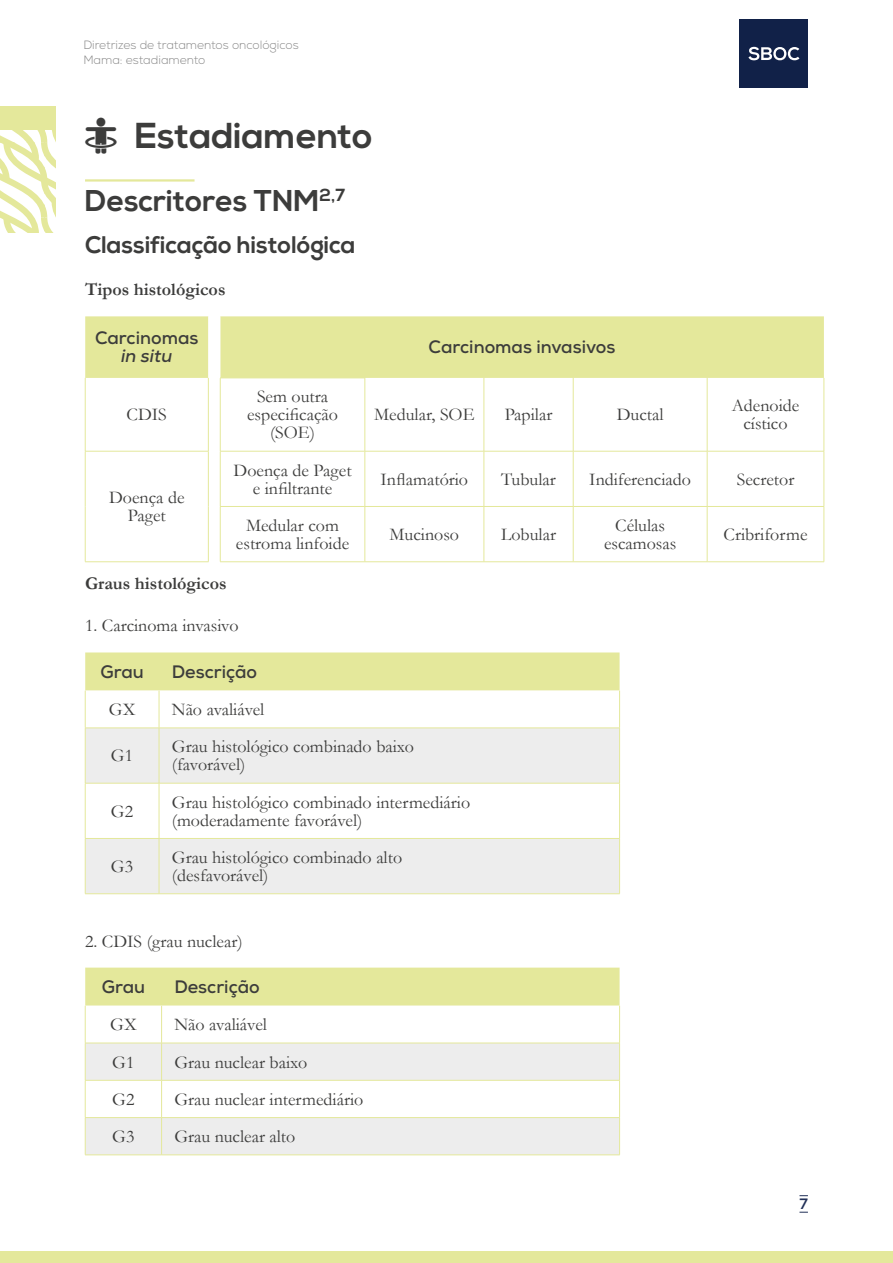
<style>
.page{position:relative;width:893px;height:1263px;background:#fff}
.page>*{position:absolute;margin:0;border:0;box-sizing:border-box;transform-origin:0 0}
.t1{font:700 36px "Nexa";color:#3c3c3b}
.t2{font:700 30px "Nexa";color:#3c3c3b}
.t3{font:700 24px "Nexa";color:#3c3c3b}
.t4{font:18px/18px "Garamond";color:#3c3c3b;text-align:center}
.t5{font:700 18px "Nexa";color:#3c3c3b}
.t6{font:700 18px "Garamond";color:#3c3c3b}
.t7{font:italic 700 18px "Nexa";color:#3c3c3b}
.t8{font:700 15px "Nexa";color:#213058}
.t9{font:300 12px/15px "Nexa";color:#878787}
</style>
<div class="page">
<div style="left:739px;top:19px;width:69px;height:69px;background:#112148"></div>
<svg style="left:748px;top:47px;width:51px;height:13px"></svg>
<div style="left:0;top:1251px;width:893px;height:12px;background:#e4e89b"></div>
<hr style="left:85px;top:179px;width:110px;height:3px;background:#e4e89b">
<div style="left:85px;top:316px;width:739px;height:62px;background:#e4e89b"></div>
<svg style="left:208px;top:316px;width:12px;height:246px"></svg>
<hr style="left:484px;top:378px;width:1px;height:73px;background:#e4e89b">
<hr style="left:573px;top:378px;width:1px;height:73px;background:#e4e89b">
<hr style="left:707px;top:378px;width:1px;height:73px;background:#e4e89b">
<hr style="left:220px;top:451px;width:145px;height:1px;background:#e4e89b">
<hr style="left:365px;top:451px;width:119px;height:1px;background:#e4e89b">
<hr style="left:484px;top:451px;width:89px;height:1px;background:#e4e89b">
<hr style="left:484px;top:451px;width:1px;height:55px;background:#e4e89b">
<hr style="left:573px;top:451px;width:134px;height:1px;background:#e4e89b">
<hr style="left:573px;top:451px;width:1px;height:55px;background:#e4e89b">
<hr style="left:707px;top:451px;width:117px;height:1px;background:#e4e89b">
<hr style="left:707px;top:451px;width:1px;height:55px;background:#e4e89b">
<hr style="left:220px;top:506px;width:145px;height:1px;background:#e4e89b">
<hr style="left:365px;top:506px;width:119px;height:1px;background:#e4e89b">
<hr style="left:484px;top:506px;width:89px;height:1px;background:#e4e89b">
<hr style="left:484px;top:507px;width:1px;height:55px;background:#e4e89b">
<hr style="left:573px;top:506px;width:134px;height:1px;background:#e4e89b">
<hr style="left:573px;top:507px;width:1px;height:55px;background:#e4e89b">
<hr style="left:707px;top:506px;width:117px;height:1px;background:#e4e89b">
<hr style="left:707px;top:507px;width:1px;height:55px;background:#e4e89b">
<hr style="left:824px;top:378px;width:1px;height:73px;background:#e4e89b">
<hr style="left:824px;top:451px;width:1px;height:55px;background:#e4e89b">
<hr style="left:824px;top:507px;width:1px;height:55px;background:#e4e89b">
<hr style="left:365px;top:561px;width:119px;height:1px;background:#e4e89b">
<hr style="left:484px;top:561px;width:89px;height:1px;background:#e4e89b">
<hr style="left:573px;top:561px;width:134px;height:1px;background:#e4e89b">
<hr style="left:707px;top:561px;width:117px;height:1px;background:#e4e89b">
<hr style="left:85px;top:451px;width:124px;height:1px;background:#e4e89b">
<hr style="left:85px;top:378px;width:1px;height:73px;background:#e4e89b">
<hr style="left:208px;top:378px;width:1px;height:73px;background:#e4e89b">
<hr style="left:85px;top:451px;width:1px;height:55px;background:#e4e89b">
<hr style="left:208px;top:451px;width:1px;height:55px;background:#e4e89b">
<hr style="left:85px;top:506px;width:1px;height:56px;background:#e4e89b">
<hr style="left:208px;top:506px;width:1px;height:56px;background:#e4e89b">
<hr style="left:85px;top:561px;width:124px;height:1px;background:#e4e89b">
<hr style="left:220px;top:378px;width:145px;height:1px;background:#e4e89b">
<hr style="left:220px;top:378px;width:1px;height:73px;background:#e4e89b">
<hr style="left:365px;top:378px;width:1px;height:73px;background:#e4e89b">
<hr style="left:220px;top:451px;width:1px;height:55px;background:#e4e89b">
<hr style="left:365px;top:451px;width:1px;height:55px;background:#e4e89b">
<hr style="left:220px;top:507px;width:1px;height:55px;background:#e4e89b">
<hr style="left:365px;top:507px;width:1px;height:55px;background:#e4e89b">
<hr style="left:220px;top:561px;width:145px;height:1px;background:#e4e89b">
<div style="left:85px;top:652px;width:535px;height:39px;background:#e4e89b"></div>
<svg style="left:86px;top:691px;width:533px;height:37px"></svg>
<svg style="left:86px;top:729px;width:533px;height:164px;fill:#ededed"></svg>
<hr style="left:159px;top:691px;width:1px;height:37px;background:#e4e89b">
<hr style="left:85px;top:728px;width:74px;height:1px;background:#e4e89b">
<hr style="left:159px;top:728px;width:461px;height:1px;background:#e4e89b">
<hr style="left:159px;top:728px;width:1px;height:55px;background:#e4e89b">
<hr style="left:85px;top:783px;width:74px;height:1px;background:#e4e89b">
<hr style="left:159px;top:783px;width:461px;height:1px;background:#e4e89b">
<hr style="left:159px;top:783px;width:1px;height:55px;background:#e4e89b">
<hr style="left:85px;top:838px;width:74px;height:1px;background:#e4e89b">
<hr style="left:159px;top:838px;width:461px;height:1px;background:#e4e89b">
<hr style="left:159px;top:839px;width:1px;height:54px;background:#e4e89b">
<hr style="left:85px;top:691px;width:1px;height:37px;background:#e4e89b">
<hr style="left:619px;top:691px;width:1px;height:37px;background:#e4e89b">
<hr style="left:85px;top:728px;width:1px;height:55px;background:#e4e89b">
<hr style="left:619px;top:728px;width:1px;height:55px;background:#e4e89b">
<hr style="left:85px;top:783px;width:1px;height:55px;background:#e4e89b">
<hr style="left:619px;top:783px;width:1px;height:55px;background:#e4e89b">
<hr style="left:85px;top:839px;width:1px;height:54px;background:#e4e89b">
<hr style="left:619px;top:839px;width:1px;height:54px;background:#e4e89b">
<hr style="left:85px;top:893px;width:74px;height:1px;background:#e4e89b">
<hr style="left:159px;top:893px;width:461px;height:1px;background:#e4e89b">
<div style="left:85px;top:967px;width:535px;height:39px;background:#e4e89b"></div>
<svg style="left:86px;top:1042px;width:533px;height:1px"></svg>
<svg style="left:86px;top:1044px;width:533px;height:110px;fill:#ededed"></svg>
<hr style="left:161px;top:1006px;width:1px;height:37px;background:#e4e89b">
<hr style="left:85px;top:1043px;width:77px;height:1px;background:#e4e89b">
<hr style="left:162px;top:1043px;width:458px;height:1px;background:#e4e89b">
<hr style="left:161px;top:1043px;width:1px;height:37px;background:#e4e89b">
<hr style="left:85px;top:1080px;width:77px;height:1px;background:#e4e89b">
<hr style="left:162px;top:1080px;width:458px;height:1px;background:#e4e89b">
<hr style="left:161px;top:1080px;width:1px;height:37px;background:#e4e89b">
<hr style="left:85px;top:1117px;width:77px;height:1px;background:#e4e89b">
<hr style="left:162px;top:1117px;width:458px;height:1px;background:#e4e89b">
<hr style="left:161px;top:1118px;width:1px;height:37px;background:#e4e89b">
<hr style="left:85px;top:1006px;width:1px;height:37px;background:#e4e89b">
<hr style="left:619px;top:1006px;width:1px;height:37px;background:#e4e89b">
<hr style="left:85px;top:1043px;width:1px;height:37px;background:#e4e89b">
<hr style="left:619px;top:1043px;width:1px;height:37px;background:#e4e89b">
<hr style="left:85px;top:1080px;width:1px;height:37px;background:#e4e89b">
<hr style="left:619px;top:1080px;width:1px;height:37px;background:#e4e89b">
<hr style="left:85px;top:1118px;width:1px;height:37px;background:#e4e89b">
<hr style="left:619px;top:1118px;width:1px;height:37px;background:#e4e89b">
<hr style="left:85px;top:1154px;width:77px;height:1px;background:#e4e89b">
<hr style="left:162px;top:1154px;width:458px;height:1px;background:#e4e89b">
<svg style="left:0;top:130px;width:55px;height:102px"></svg>
<div style="left:0;top:106px;width:55px;height:24px;background:#e4e89b"></div>
<p class="t9" style="left:83px;top:38px;width:217px">Diretrizes de tratamentos oncológicos<br>Mama: estadiamento</p>
<h1 class="t1" style="left:135px;top:115px;width:239px">Estadiamento</h1>
<h2 class="t2" style="left:85px;top:184px;width:262px">Descritores TNM<sup>2,7</sup></h2>
<h3 class="t3" style="left:85px;top:231px;width:272px">Classificação histológica</h3>
<p class="t6" style="left:85px;top:277px;width:142px">Tipos histológicos</p>
<p class="t5" style="left:95px;top:327px;width:105px">Carcinomas</p>
<p class="t7" style="left:121px;top:345px;width:53px">in situ</p>
<p class="t5" style="left:429px;top:336px;width:188px">Carcinomas invasivos</p>
<p class="t4" style="left:127px;top:405px;width:42px">CDIS</p>
<p class="t4" style="left:109px;top:488px;width:77px">Doença de<br>Paget</p>
<p class="t4" style="left:247px;top:387px;width:92px">Sem outra especificação (SOE)</p>
<p class="t4" style="left:374px;top:405px;width:102px">Medular, SOE</p>
<p class="t4" style="left:505px;top:405px;width:49px">Papilar</p>
<p class="t4" style="left:617px;top:405px;width:48px">Ductal</p>
<p class="t4" style="left:732px;top:396px;width:69px">Adenoide cístico</p>
<p class="t4" style="left:234px;top:461px;width:120px">Doença de Paget e infiltrante</p>
<p class="t4" style="left:381px;top:470px;width:89px">Inflamatório</p>
<p class="t4" style="left:501px;top:470px;width:56px">Tubular</p>
<p class="t4" style="left:589px;top:470px;width:103px">Indiferenciado</p>
<p class="t4" style="left:737px;top:470px;width:59px">Secretor</p>
<p class="t4" style="left:236px;top:516px;width:115px">Medular com estroma linfoide</p>
<p class="t4" style="left:390px;top:525px;width:71px">Mucinoso</p>
<p class="t4" style="left:501px;top:525px;width:56px">Lobular</p>
<p class="t4" style="left:604px;top:516px;width:74px">Células escamosas</p>
<p class="t4" style="left:724px;top:525px;width:85px">Cribriforme</p>
<p class="t6" style="left:85px;top:571px;width:143px">Graus histológicos</p>
<p class="t4" style="left:85px;top:616px;width:155px">1. Carcinoma invasivo</p>
<p class="t5" style="left:100px;top:660px;width:45px">Grau</p>
<p class="t5" style="left:172px;top:660px;width:87px">Descrição</p>
<p class="t4" style="left:109px;top:700px;width:28px">GX</p>
<p class="t4" style="left:172px;top:700px;width:94px">Não avaliável</p>
<p class="t4" style="left:111px;top:746px;width:24px">G1</p>
<p class="t4" style="left:172px;top:737px;width:244px;text-align:left">Grau histológico combinado baixo (favorável)</p>
<p class="t4" style="left:111px;top:801px;width:24px">G2</p>
<p class="t4" style="left:172px;top:792px;width:300px;text-align:left">Grau histológico combinado intermediário (moderadamente favorável)</p>
<p class="t4" style="left:111px;top:857px;width:24px">G3</p>
<p class="t4" style="left:172px;top:848px;width:232px;text-align:left">Grau histológico combinado alto (desfavorável)</p>
<p class="t4" style="left:85px;top:931px;width:159px">2. CDIS (grau nuclear)</p>
<p class="t5" style="left:102px;top:975px;width:45px">Grau</p>
<p class="t5" style="left:174px;top:975px;width:87px">Descrição</p>
<p class="t4" style="left:110px;top:1015px;width:28px">GX</p>
<p class="t4" style="left:174px;top:1015px;width:94px">Não avaliável</p>
<p class="t4" style="left:112px;top:1052px;width:24px">G1</p>
<p class="t4" style="left:174px;top:1052px;width:134px">Grau nuclear baixo</p>
<p class="t4" style="left:112px;top:1090px;width:24px">G2</p>
<p class="t4" style="left:174px;top:1090px;width:191px">Grau nuclear intermediário</p>
<p class="t4" style="left:112px;top:1127px;width:24px">G3</p>
<p class="t4" style="left:174px;top:1127px;width:123px">Grau nuclear alto</p>
<p class="t8" style="left:799px;top:1194px;width:10px">7</p>
</div>
